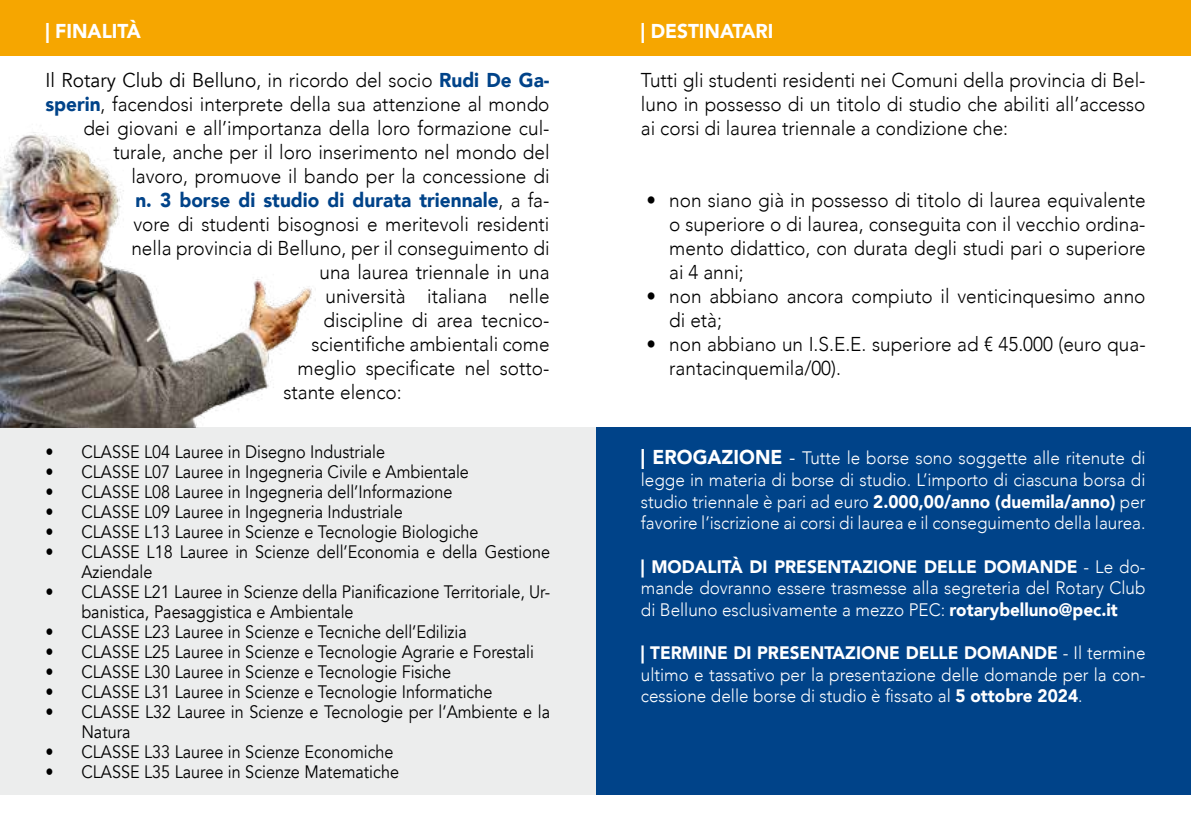
<style>
.page{position:relative;width:1191px;height:840px;background:#fff}
.page>*{position:absolute;margin:0;border:0;box-sizing:border-box;transform-origin:0 0}
.t1{font:300 20px/24px "Avenir";color:#000;text-align:justify;scale:.95 1}
.t2{font:20px "Avenir";color:#000;scale:.95 1}
.t3{font:900 20px "Avenir";color:#004389;scale:.95 1}
.t4{font:900 20px "Avenir";color:#fff;scale:.95 1}
.t5{font:18px/20px "Avenir";color:#000;scale:.9 1}
.t6{font:300 18px/21.6px "Avenir";color:#fff;text-align:justify;scale:.95 1}
.s1{font-weight:300}
.s2{font-weight:900;color:#004389}
.s3{font-weight:300;color:#000}
.s4{font-weight:900;font-size:20px}
.s5{font-size:20px}
.s6{font-weight:900}
</style>
<div class="page">
<div style="left:595px;top:427px;width:596px;height:367px;background:#004389"></div>
<div style="left:0;top:0;width:1191px;height:55px;background:#f6a600"></div>
<div style="left:0;top:427px;width:595px;height:367px;background:#eceded"></div>
<img style="left:0;top:132px;width:312px;height:295px">
<p class="t4" style="left:45px;top:14px;width:102px">| FINALITÀ</p>
<p class="t2" style="left:45px;top:68px;width:532px">Il Rotary Club di Belluno<span class="s1">, in ricordo del socio</span> <span class="s2">Rudi De Ga-</span></p>
<p class="t1" style="left:45px;top:92px;width:532px"><span class="s2">sperin</span>, facendosi interprete della sua attenzione al mondo</p>
<p class="t1" style="left:83px;top:116px;width:492px">dei giovani e all’importanza della loro formazione cul-</p>
<p class="t1" style="left:113px;top:140px;width:460px">turale, anche per il loro inserimento nel mondo del</p>
<p class="t1" style="left:131px;top:164px;width:442px">lavoro, promuove il bando per la concessione di</p>
<p class="t3" style="left:135px;top:182px;width:437px">n. 3 borse di studio di durata triennale<span class="s3">, a fa-</span></p>
<p class="t1" style="left:133px;top:212px;width:439px">vore di studenti bisognosi e meritevoli residenti</p>
<p class="t1" style="left:131px;top:236px;width:442px">nella provincia di Belluno, per il conseguimento di</p>
<p class="t1" style="left:319px;top:260px;width:244px">una laurea triennale in una</p>
<p class="t1" style="left:325px;top:284px;width:237px">università italiana nelle</p>
<p class="t1" style="left:323px;top:308px;width:239px">discipline di area tecnico-</p>
<p class="t1" style="left:311px;top:332px;width:252px">scientifiche ambientali come</p>
<p class="t1" style="left:297px;top:356px;width:267px">meglio specificate nel sotto-</p>
<p class="t1" style="left:283px;top:380px;width:126px">stante elenco:</p>
<p class="t5" style="left:45px;top:442px;width:379px">• CLASSE L04 Lauree in Disegno Industriale</p>
<p class="t5" style="left:45px;top:462px;width:472px">• CLASSE L07 Lauree in Ingegneria Civile e Ambientale</p>
<p class="t5" style="left:45px;top:481px;width:454px">• CLASSE L08 Lauree in Ingegneria dell’Informazione</p>
<p class="t5" style="left:45px;top:501px;width:398px">• CLASSE L09 Lauree in Ingegneria Industriale</p>
<p class="t5" style="left:45px;top:521px;width:483px">• CLASSE L13 Lauree in Scienze e Tecnologie Biologiche</p>
<p class="t5" style="left:81px;top:541px;width:522px;text-indent:-36px">• CLASSE L18 Lauree in Scienze dell’Economia e della Gestione<br>Aziendale</p>
<p class="t5" style="left:81px;top:581px;width:522px;text-indent:-36px">• CLASSE L21 Lauree in Scienze della Pianificazione Territoriale, Ur&shy;banistica, Paesaggistica e Ambientale</p>
<p class="t5" style="left:45px;top:622px;width:470px">• CLASSE L23 Lauree in Scienze e Tecniche dell’Edilizia</p>
<p class="t5" style="left:45px;top:641px;width:544px">• CLASSE L25 Lauree in Scienze e Tecnologie Agrarie e Forestali</p>
<p class="t5" style="left:45px;top:661px;width:452px">• CLASSE L30 Lauree in Scienze e Tecnologie Fisiche</p>
<p class="t5" style="left:45px;top:681px;width:498px">• CLASSE L31 Lauree in Scienze e Tecnologie Informatiche</p>
<p class="t5" style="left:81px;top:701px;width:522px;text-indent:-36px">• CLASSE L32 Lauree in Scienze e Tecnologie per l’Ambiente e la<br>Natura</p>
<p class="t5" style="left:45px;top:741px;width:388px">• CLASSE L33 Lauree in Scienze Economiche</p>
<p class="t5" style="left:45px;top:761px;width:394px">• CLASSE L35 Lauree in Scienze Matematiche</p>
<p class="t4" style="left:641px;top:14px;width:141px">| DESTINATARI</p>
<p class="t1" style="left:641px;top:68px;width:533px">Tutti gli studenti residenti nei Comuni della provincia di Bel&shy;luno in possesso di un titolo di studio che abiliti all’accesso ai corsi di laurea triennale a condizione che:</p>
<p class="t1" style="left:669px;top:188px;width:503px;text-indent:-23px">• non siano già in possesso di titolo di laurea equivalente o superiore o di laurea, conseguita con il vecchio ordina&shy;mento didattico, con durata degli studi pari o superiore ai 4 anni;</p>
<p class="t1" style="left:669px;top:284px;width:503px;text-indent:-23px">• non abbiano ancora compiuto il venticinquesimo anno di età;</p>
<p class="t1" style="left:669px;top:332px;width:503px;text-indent:-23px">• non abbiano un I.S.E.E. superiore ad € 45.000 (euro qua&shy;rantacinquemila/00).</p>
<p class="t6" style="left:641px;top:447px;width:533px"><span class="s4">| EROGAZIONE</span> <span class="s5">-</span> Tutte le borse sono soggette alle ritenute di legge in materia di borse di studio. L’importo di ciascuna borsa di studio triennale è pari ad euro <span class="s6">2.000,00/anno (duemila/anno)</span> per favorire l’iscrizione ai corsi di laurea e il conseguimento della laurea.</p>
<p class="t6" style="left:641px;top:555px;width:533px"><span class="s6">| MODALITÀ DI PRESENTAZIONE DELLE DOMANDE</span> - Le do&shy;mande dovranno essere trasmesse alla segreteria del Rotary Club di Belluno esclusivamente a mezzo PEC: <span class="s6">rotarybelluno@pec.it</span></p>
<p class="t6" style="left:641px;top:641px;width:533px"><span class="s6">| TERMINE DI PRESENTAZIONE DELLE DOMANDE</span> - Il termine ultimo e tassativo per la presentazione delle domande per la con&shy;cessione delle borse di studio è fissato al <span class="s6">5 ottobre 2024</span>.</p>
</div>
